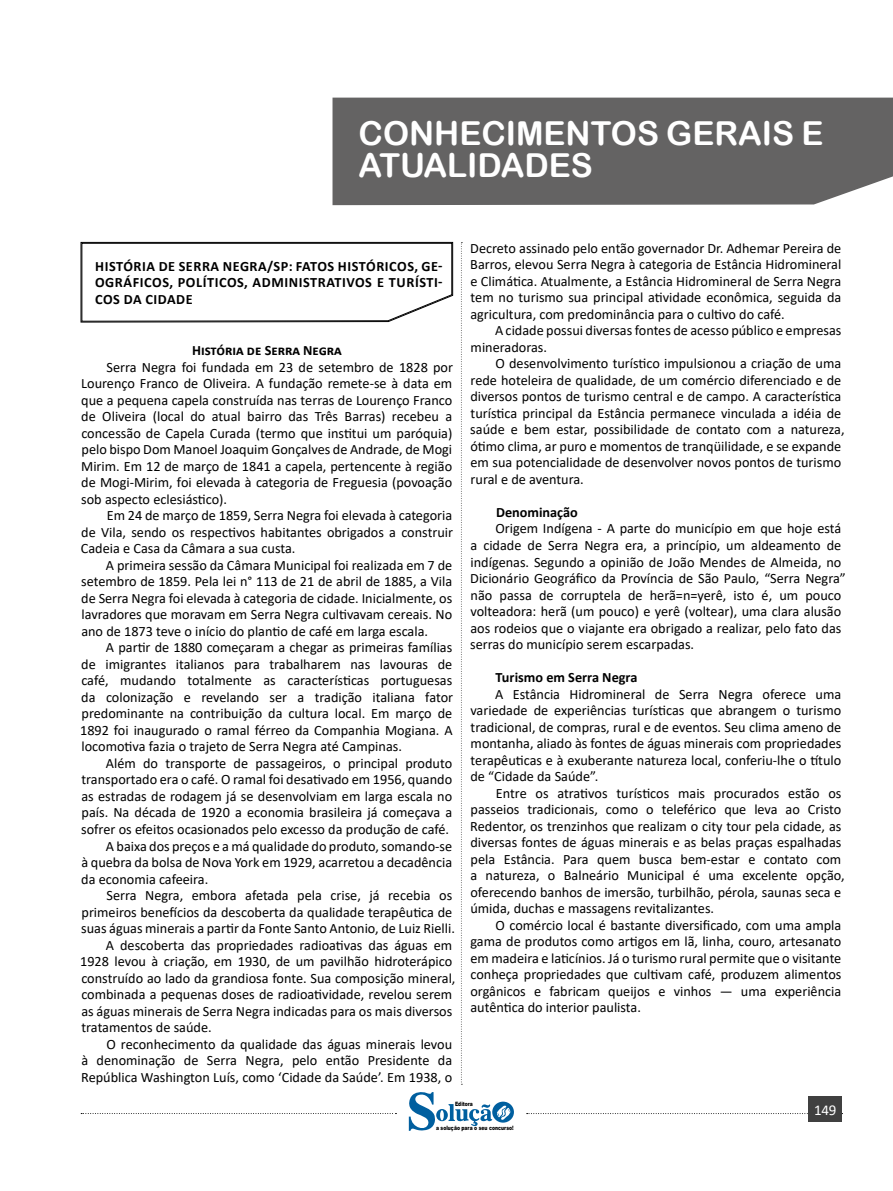
<style>
.page{position:relative;width:893px;height:1191px;background:#fff}
.page>*{position:absolute;margin:0;border:0;box-sizing:border-box;transform-origin:0 0}
.TÍTULO_DE_MATÉRIA{font:33px/31.5px "Arial Rounded MT Bold";color:#fff}
.t1{font:15px "Calibri";color:#fff}
.TEXTO_BASE{font:14.25px/16.5px "Calibri";color:#000;text-align:justify}
.CAIXINHAS{font:700 14.25px/16.5px "Calibri";letter-spacing:.04em;color:#000;text-align:justify}
.TITULO_DE_ASSUNTO__CORPO{font:700 14.25px "Calibri";color:#000}
.TITULO_DE_LEI{font:700 14.25px "Calibri";color:#000}
.t2{font:900 6px "Arial";color:#000;scale:.76 1}
</style>
<div class="page">
<svg style="left:461px;top:242px;width:1px;height:843px"></svg>
<svg style="left:409px;top:1092px;width:105px;height:39px"></svg>
<div style="left:332px;top:98px;width:561px;height:107px;background:#646363"></div>
<svg style="left:527px;top:1113px;width:316px;height:1px"></svg>
<svg style="left:81px;top:1113px;width:315px;height:1px"></svg>
<div style="left:809px;top:1096px;width:33px;height:26px;background:#404040"></div>
<svg style="left:81px;top:242px;width:372px;height:80px"></svg>
<p class="TÍTULO_DE_MATÉRIA" style="left:359px;top:118px;width:466px">CONHECIMENTOS GERAIS E<br>ATUALIDADES</p>
<p class="CAIXINHAS" style="left:95px;top:257px;width:349px">HISTÓRIA DE SERRA NEGRA/SP: FATOS HISTÓRICOS, GE-OGRÁFICOS, POLÍTICOS, ADMINISTRATIVOS E TURÍSTI-COS DA CIDADE</p>
<p class="TITULO_DE_LEI" style="left:192px;top:340px;width:151px">História de Serra Negra</p>
<p class="TEXTO_BASE" style="left:81px;top:358px;width:373px;text-indent:25px">Serra Negra foi fundada em 23 de setembro de 1828 por Lourenço Franco de Oliveira. A fundação remete-se à data em que a pequena capela construída nas terras de Lourenço Franco de Oliveira (local do atual bairro das Três Barras) recebeu a concessão de Capela Curada (termo que institui um paróquia) pelo bispo Dom Manoel Joaquim Gonçalves de Andrade, de Mogi Mirim. Em 12 de março de 1841 a capela, pertencente à região de Mogi-Mirim, foi elevada à categoria de Freguesia (povoação sob aspecto eclesiástico).</p>
<p class="TEXTO_BASE" style="left:81px;top:507px;width:374px;text-indent:26px">Em 24 de março de 1859, Serra Negra foi elevada à categoria de Vila, sendo os respectivos habitantes obrigados a construir Cadeia e Casa da Câmara a sua custa.</p>
<p class="TEXTO_BASE" style="left:81px;top:556px;width:373px;text-indent:25px">A primeira sessão da Câmara Municipal foi realizada em 7 de setembro de 1859. Pela lei n° 113 de 21 de abril de 1885, a Vila de Serra Negra foi elevada à categoria de cidade. Inicialmente, os lavradores que moravam em Serra Negra cultivavam cereais. No ano de 1873 teve o início do plantio de café em larga escala.</p>
<p class="TEXTO_BASE" style="left:80px;top:639px;width:374px;text-indent:26px">A partir de 1880 começaram a chegar as primeiras famílias de imigrantes italianos para trabalharem nas lavouras de café, mudando totalmente as características portuguesas da colonização e revelando ser a tradição italiana fator predominante na contribuição da cultura local. Em março de 1892 foi inaugurado o ramal férreo da Companhia Mogiana. A locomotiva fazia o trajeto de Serra Negra até Campinas.</p>
<p class="TEXTO_BASE" style="left:81px;top:754px;width:373px;text-indent:25px">Além do transporte de passageiros, o principal produto transportado era o café. O ramal foi desativado em 1956, quando as estradas de rodagem já se desenvolviam em larga escala no país. Na década de 1920 a economia brasileira já começava a sofrer os efeitos ocasionados pelo excesso da produção de café.</p>
<p class="TEXTO_BASE" style="left:81px;top:837px;width:372px;text-indent:25px">A baixa dos preços e a má qualidade do produto, somando-se à quebra da bolsa de Nova York em 1929, acarretou a decadência da economia cafeeira.</p>
<p class="TEXTO_BASE" style="left:81px;top:886px;width:375px;text-align:left;text-indent:25px">Serra Negra, embora afetada pela crise, já recebia os primeiros benefícios da descoberta da qualidade terapêutica de suas águas minerais a partir da Fonte Santo Antonio, de Luiz Rielli.</p>
<p class="TEXTO_BASE" style="left:80px;top:936px;width:377px;text-align:left;text-indent:26px">A descoberta das propriedades radioativas das águas em 1928 levou à criação, em 1930, de um pavilhão hidroterápico construído ao lado da grandiosa fonte. Sua composição mineral, combinada a pequenas doses de radioatividade, revelou serem as águas minerais de Serra Negra indicadas para os mais diversos tratamentos de saúde.</p>
<p class="TEXTO_BASE" style="left:81px;top:1035px;width:373px;text-indent:25px">O reconhecimento da qualidade das águas minerais levou à denominação de Serra Negra, pelo então Presidente da República Washington Luís, como ‘Cidade da Saúde’. Em 1938, o</p>
<p class="TEXTO_BASE" style="left:470px;top:239px;width:373px">Decreto assinado pelo então governador Dr. Adhemar Pereira de Barros, elevou Serra Negra à categoria de Estância Hidromineral e Climática. Atualmente, a Estância Hidromineral de Serra Negra tem no turismo sua principal atividade econômica, seguida da agricultura, com predominância para o cultivo do café.</p>
<p class="TEXTO_BASE" style="left:471px;top:322px;width:372px;text-indent:24px">A cidade possui diversas fontes de acesso público e empresas mineradoras.</p>
<p class="TEXTO_BASE" style="left:470px;top:355px;width:376px;text-align:left;text-indent:25px">O desenvolvimento turístico impulsionou a criação de uma rede hoteleira de qualidade, de um comércio diferenciado e de diversos pontos de turismo central e de campo. A característica turística principal da Estância permanece vinculada a idéia de saúde e bem estar, possibilidade de contato com a natureza, ótimo clima, ar puro e momentos de tranqüilidade, e se expande em sua potencialidade de desenvolver novos pontos de turismo rural e de aventura.</p>
<p class="TITULO_DE_ASSUNTO__CORPO" style="left:496px;top:502px;width:83px">Denominação</p>
<p class="TEXTO_BASE" style="left:470px;top:520px;width:377px;text-align:left;text-indent:25px">Origem Indígena - A parte do município em que hoje está a cidade de Serra Negra era, a princípio, um aldeamento de indígenas. Segundo a opinião de João Mendes de Almeida, no Dicionário Geográfico da Província de São Paulo, “Serra Negra” não passa de corruptela de herã=n=yerê, isto é, um pouco volteadora: herã (um pouco) e yerê (voltear), uma clara alusão aos rodeios que o viajante era obrigado a realizar, pelo fato das serras do município serem escarpadas.</p>
<p class="TITULO_DE_ASSUNTO__CORPO" style="left:496px;top:667px;width:143px">Turismo em Serra Negra</p>
<p class="TEXTO_BASE" style="left:470px;top:685px;width:373px;text-indent:25px">A Estância Hidromineral de Serra Negra oferece uma variedade de experiências turísticas que abrangem o turismo tradicional, de compras, rural e de eventos. Seu clima ameno de montanha, aliado às fontes de águas minerais com propriedades terapêuticas e à exuberante natureza local, conferiu-lhe o título de “Cidade da Saúde”.</p>
<p class="TEXTO_BASE" style="left:470px;top:784px;width:376px;text-align:left;text-indent:26px">Entre os atrativos turísticos mais procurados estão os passeios tradicionais, como o teleférico que leva ao Cristo Redentor, os trenzinhos que realizam o city tour pela cidade, as diversas fontes de águas minerais e as belas praças espalhadas pela Estância. Para quem busca bem-estar e contato com a natureza, o Balneário Municipal é uma excelente opção, oferecendo banhos de imersão, turbilhão, pérola, saunas seca e úmida, duchas e massagens revitalizantes.</p>
<p class="TEXTO_BASE" style="left:470px;top:916px;width:372px;text-indent:25px">O comércio local é bastante diversificado, com uma ampla gama de produtos como artigos em lã, linha, couro, artesanato em madeira e laticínios. Já o turismo rural permite que o visitante conheça propriedades que cultivam café, produzem alimentos orgânicos e fabricam queijos e vinhos — uma experiência autêntica do interior paulista.</p>
<p class="t2" style="left:455px;top:1099px;width:25px">Editora</p>
<p class="t2" style="left:436px;top:1123px;width:103px">a solução para o seu concurso!</p>
<p class="t1" style="left:814px;top:1099px;width:24px">149</p>
</div>
